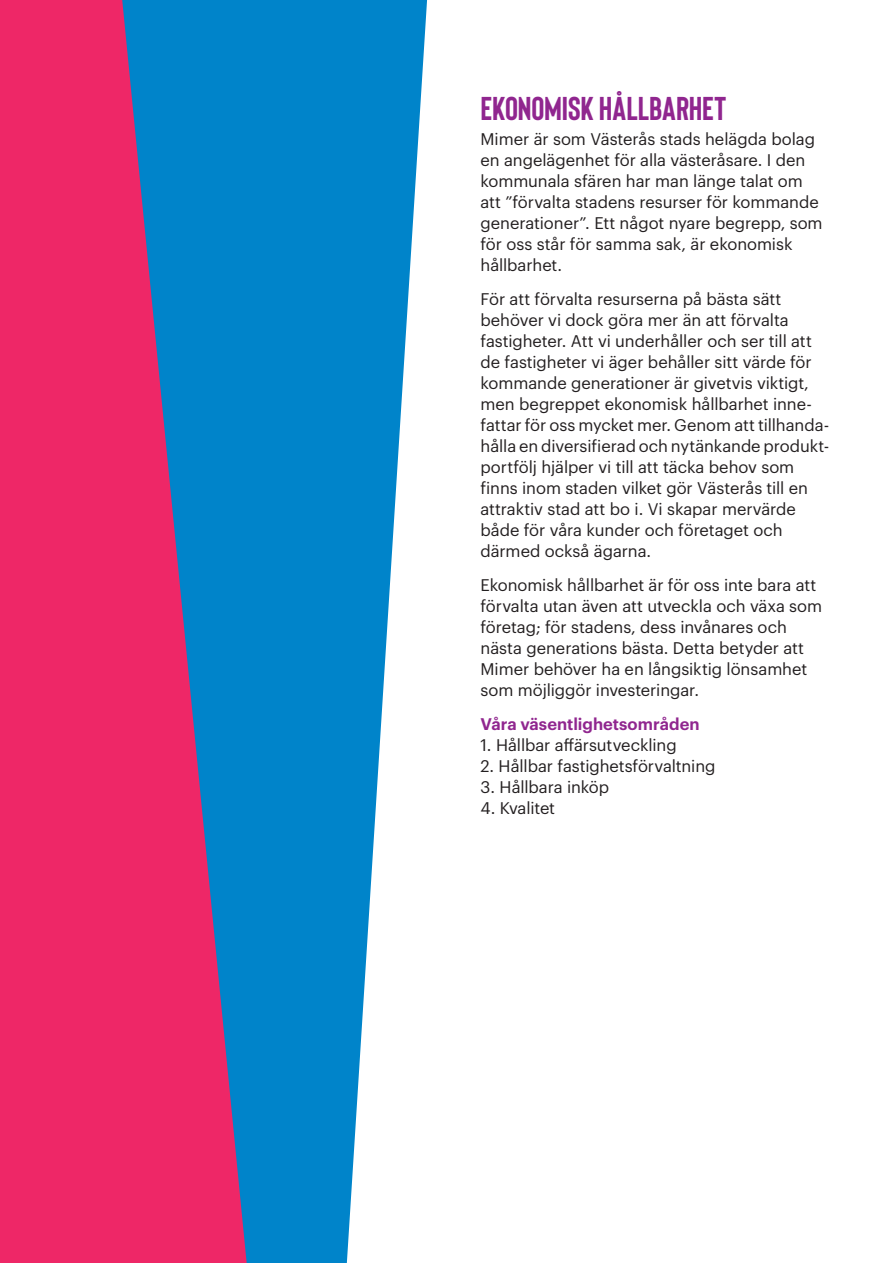
<style>
.page{position:relative;width:893px;height:1263px;background:#fff}
.page>*{position:absolute;margin:0;border:0;box-sizing:border-box;transform-origin:0 0}
.t1{font:700 33px "Bison";letter-spacing:-.005em;color:#90268f}
.t2{font:16.5px/21px "Graphik";color:#231f20}
.t3{font:600 16.5px "Graphik";color:#90268f}
</style>
<div class="page">
<svg style="left:247px;top:0;width:180px;height:1263px;fill:#0084ca"></svg>
<svg style="left:0;top:0;width:247px;height:1263px;background:#b13e80"></svg>
<h1 class="t1" style="left:480px;top:88px;width:247px">EKONOMISK HÅLLBARHET</h1>
<p class="t2" style="left:480px;top:127px;width:344px">Mimer är som Västerås stads helägda bolag en angelägenhet för alla västeråsare. I den kommunala sfären har man länge talat om att ”förvalta stadens resurser för kommande generationer”. Ett något nyare begrepp, som för oss står för samma sak, är ekonomisk hållbarhet.</p>
<p class="t2" style="left:480px;top:287px;width:350px">För att förvalta resurserna på bästa sätt behöver vi dock göra mer än att förvalta fastigheter. Att vi underhåller och ser till att de fastigheter vi äger behåller sitt värde för kommande generationer är givetvis viktigt, men begreppet ekonomisk hållbarhet inne&shy;fattar för oss mycket mer. Genom att tillhanda&shy;hålla en diversifierad och nytänkande produkt&shy;portfölj hjälper vi till att täcka behov som finns inom staden vilket gör Västerås till en attraktiv stad att bo i. Vi skapar mervärde både för våra kunder och företaget och därmed också ägarna.</p>
<p class="t2" style="left:480px;top:573px;width:343px">Ekonomisk hållbarhet är för oss inte bara att förvalta utan även att utveckla och växa som företag; för stadens, dess invånares och nästa generations bästa. Detta betyder att Mimer behöver ha en långsiktig lönsamhet som möjliggör investeringar.</p>
<p class="t3" style="left:480px;top:711px;width:221px">Våra väsentlighetsområden</p>
<p class="t2" style="left:480px;top:733px;width:198px">1. Hållbar affärsutveckling</p>
<p class="t2" style="left:480px;top:754px;width:236px">2. Hållbar fastighetsförvaltning</p>
<p class="t2" style="left:480px;top:775px;width:130px">3. Hållbara inköp</p>
<p class="t2" style="left:480px;top:796px;width:76px">4. Kvalitet</p>
</div>
